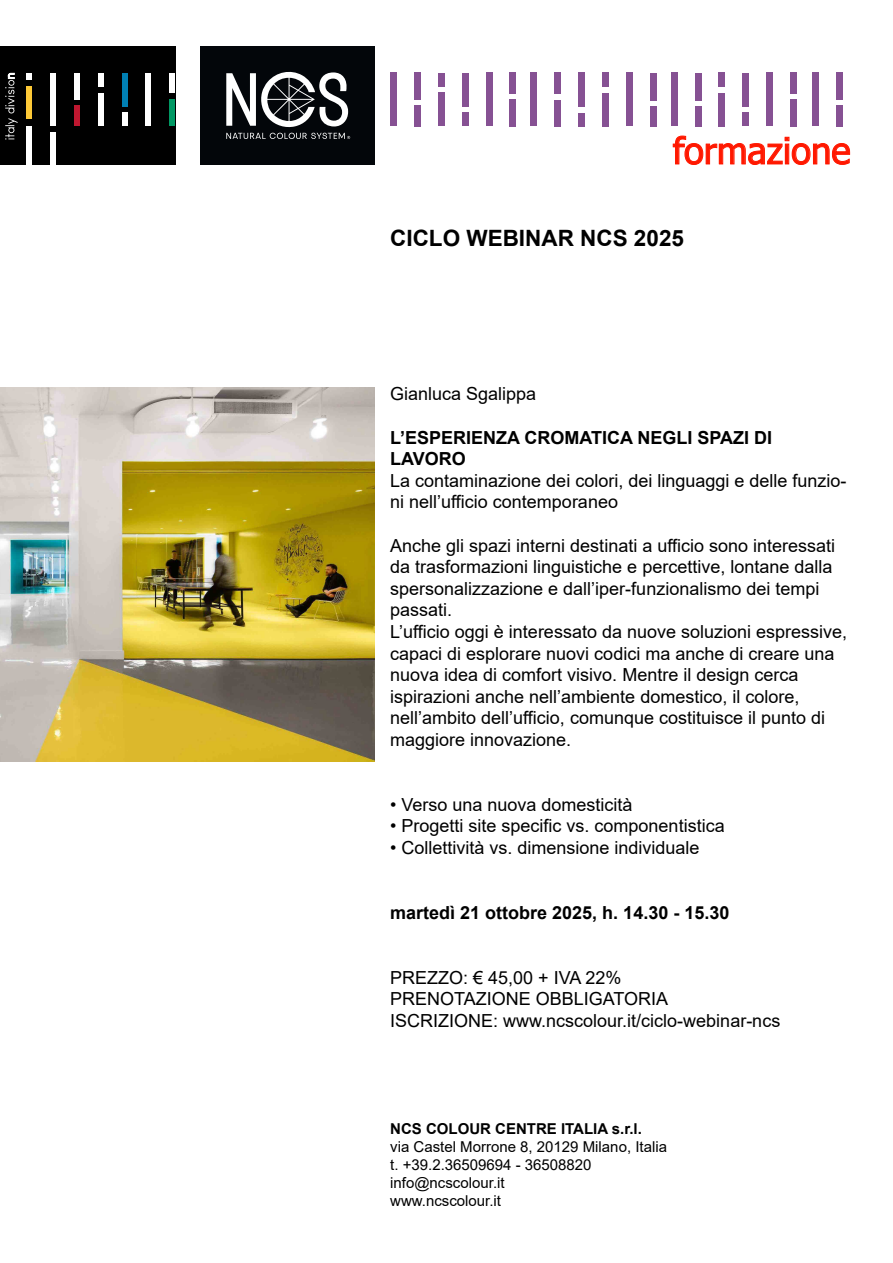
<style>
.page{position:relative;width:893px;height:1263px;background:#fff}
.page>*{position:absolute;margin:0;border:0;box-sizing:border-box;transform-origin:0 0}
.t1{font:36.45px "Tahoma";color:#ff1800}
.t2{font:700 22.5px "Arial";color:#000}
.t3{font:18px/21.6px "Arial";color:#000}
.t4{font:700 18px/21.6px "Arial";color:#000}
.t5{font:15px/18px "Arial";color:#000}
.t6{font:700 15px "Arial";color:#000}
</style>
<div class="page">
<hr style="left:374px;top:388px;width:519px;height:1px;background:#000">
<svg style="left:672px;top:135px;width:178px;height:30px"></svg>
<div style="left:415px;top:73px;width:6px;height:27px;background:#865193"></div>
<div style="left:438px;top:73px;width:7px;height:13px;background:#865193"></div>
<div style="left:462px;top:73px;width:6px;height:33px;background:#865193"></div>
<div style="left:486px;top:73px;width:6px;height:53px;background:#865193"></div>
<div style="left:510px;top:72px;width:6px;height:22px;background:#865193"></div>
<div style="left:510px;top:99px;width:6px;height:27px;background:#865193"></div>
<div style="left:531px;top:72px;width:6px;height:54px;background:#865193"></div>
<div style="left:554px;top:72px;width:6px;height:22px;background:#865193"></div>
<div style="left:554px;top:100px;width:6px;height:26px;background:#865193"></div>
<div style="left:578px;top:72px;width:6px;height:35px;background:#865193"></div>
<div style="left:602px;top:72px;width:6px;height:15px;background:#865193"></div>
<div style="left:602px;top:93px;width:6px;height:33px;background:#865193"></div>
<div style="left:626px;top:73px;width:6px;height:53px;background:#865193"></div>
<div style="left:650px;top:73px;width:6px;height:27px;background:#865193"></div>
<div style="left:650px;top:106px;width:6px;height:20px;background:#865193"></div>
<div style="left:672px;top:73px;width:6px;height:53px;background:#865193"></div>
<div style="left:766px;top:73px;width:6px;height:53px;background:#865193"></div>
<div style="left:812px;top:73px;width:6px;height:53px;background:#865193"></div>
<div style="left:578px;top:113px;width:6px;height:13px;background:#865193"></div>
<div style="left:462px;top:112px;width:6px;height:14px;background:#865193"></div>
<div style="left:391px;top:73px;width:6px;height:53px;background:#865193"></div>
<div style="left:415px;top:105px;width:6px;height:21px;background:#865193"></div>
<div style="left:438px;top:92px;width:7px;height:34px;background:#865193"></div>
<div style="left:695px;top:73px;width:6px;height:27px;background:#865193"></div>
<div style="left:695px;top:106px;width:6px;height:20px;background:#865193"></div>
<div style="left:719px;top:73px;width:6px;height:14px;background:#865193"></div>
<div style="left:719px;top:93px;width:6px;height:33px;background:#865193"></div>
<div style="left:743px;top:73px;width:6px;height:33px;background:#865193"></div>
<div style="left:743px;top:112px;width:6px;height:14px;background:#865193"></div>
<div style="left:790px;top:73px;width:6px;height:21px;background:#865193"></div>
<div style="left:790px;top:99px;width:6px;height:27px;background:#865193"></div>
<div style="left:836px;top:73px;width:6px;height:27px;background:#865193"></div>
<div style="left:836px;top:105px;width:6px;height:21px;background:#865193"></div>
<div style="left:0;top:47px;width:175px;height:118px;background:#000"></div>
<div style="left:169px;top:100px;width:6px;height:26px;background:#009863"></div>
<div style="left:169px;top:73px;width:6px;height:20px;background:#fff"></div>
<div style="left:145px;top:73px;width:6px;height:53px;background:#fff"></div>
<div style="left:50px;top:73px;width:6px;height:53px;background:#fff"></div>
<div style="left:74px;top:73px;width:6px;height:27px;background:#fff"></div>
<div style="left:122px;top:73px;width:6px;height:33px;background:#0080b4"></div>
<div style="left:122px;top:113px;width:6px;height:13px;background:#fff"></div>
<div style="left:98px;top:93px;width:6px;height:33px;background:#fff"></div>
<div style="left:98px;top:73px;width:6px;height:13px;background:#fff"></div>
<div style="left:50px;top:133px;width:6px;height:32px;background:#fff"></div>
<div style="left:26px;top:86px;width:6px;height:33px;background:#fdc937"></div>
<div style="left:74px;top:106px;width:6px;height:20px;background:#bf1730"></div>
<div style="left:26px;top:73px;width:6px;height:7px;background:#fff"></div>
<div style="left:26px;top:126px;width:6px;height:39px;background:#fff"></div>
<svg style="left:5px;top:72px;width:13px;height:68px"></svg>
<div style="left:200px;top:47px;width:175px;height:118px;background:#03060a"></div>
<svg style="left:226px;top:71px;width:124px;height:68px"></svg>
<img style="left:0;top:387px;width:374px;height:374px">
<h1 class="t1" style="left:673px;top:126px;width:179px">formazione</h1>
<p class="t2" style="left:390px;top:223px;width:295px">CICLO WEBINAR NCS 2025</p>
<p class="t3" style="left:390px;top:383px;width:148px">Gianluca Sgalippa</p>
<p class="t4" style="left:390px;top:427px;width:384px">L’ESPERIENZA CROMATICA NEGLI SPAZI DI<br>LAVORO</p>
<p class="t3" style="left:390px;top:469px;width:458px">La contaminazione dei colori, dei linguaggi e delle funzio&shy;ni nell’ufficio contemporaneo</p>
<p class="t3" style="left:390px;top:534px;width:458px">Anche gli spazi interni destinati a ufficio sono interessati da trasformazioni linguistiche e percettive, lontane dalla spersonalizzazione e dall’iper-funzionalismo dei tempi passati.<br>L’ufficio oggi è interessato da nuove soluzioni espressive, capaci di esplorare nuovi codici ma anche di creare una nuova idea di comfort visivo. Mentre il design cerca ispirazioni anche nell’ambiente domestico, il colore, nell’ambito dell’ufficio, comunque costituisce il punto di maggiore innovazione.</p>
<p class="t3" style="left:390px;top:793px;width:244px">• Verso una nuova domesticità</p>
<p class="t3" style="left:390px;top:815px;width:336px">• Progetti site specific vs. componentistica</p>
<p class="t3" style="left:390px;top:837px;width:311px">• Collettività vs. dimensione individuale</p>
<p class="t4" style="left:390px;top:902px;width:341px">martedì 21 ottobre 2025, h. 14.30 - 15.30</p>
<p class="t3" style="left:390px;top:966px;width:392px">PREZZO: € 45,00 + IVA 22%<br>PRENOTAZIONE OBBLIGATORIA<br>ISCRIZIONE: www.ncscolour.it/ciclo-webinar-ncs</p>
<p class="t6" style="left:390px;top:1118px;width:253px">NCS COLOUR CENTRE ITALIA s.r.l.</p>
<p class="t5" style="left:390px;top:1138px;width:278px">via Castel Morrone 8, 20129 Milano, Italia t. +39.2.36509694 - 36508820 info@ncscolour.it<br>www.ncscolour.it</p>
</div>
